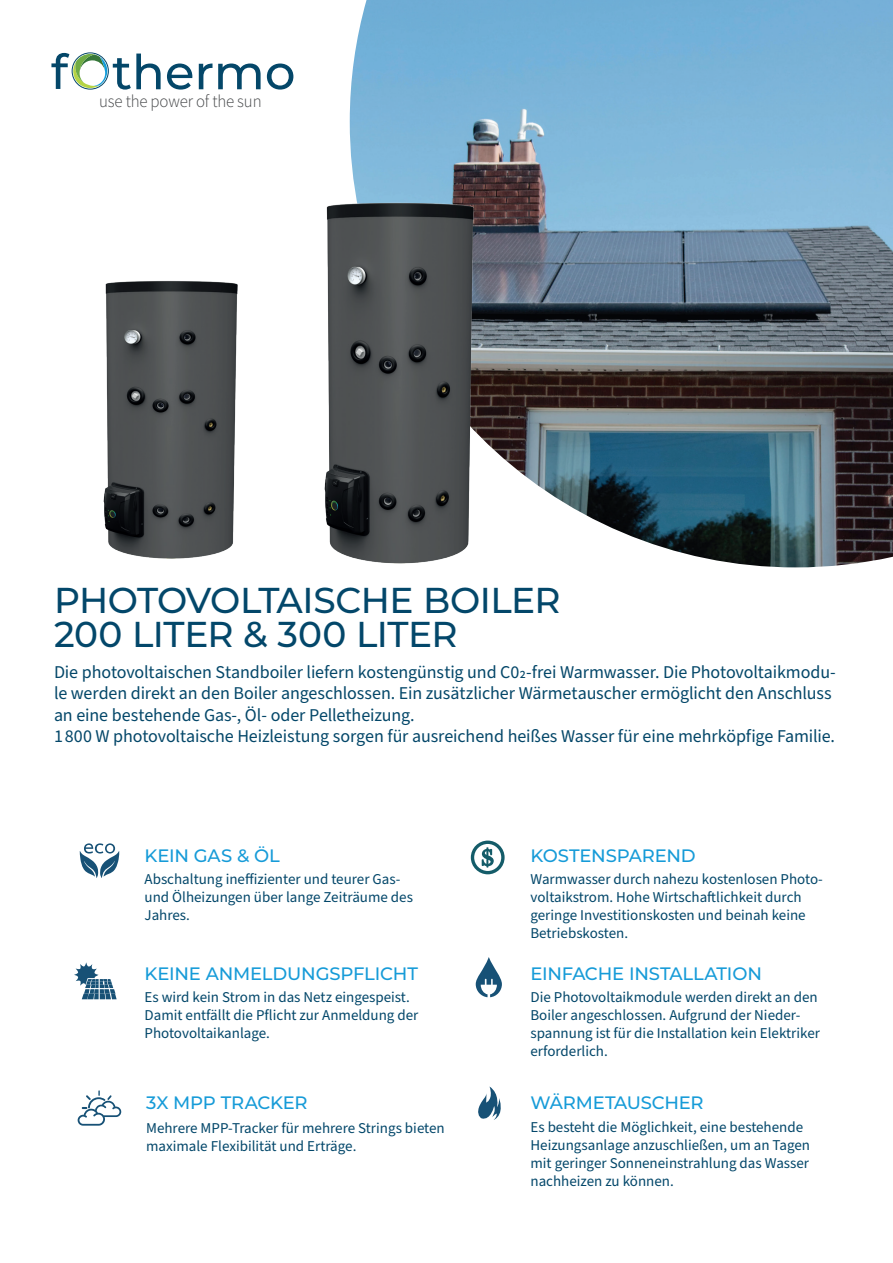
<style>
.page{position:relative;width:893px;height:1263px;background:#fff}
.page>*{position:absolute;margin:0;border:0;box-sizing:border-box;transform-origin:0 0}
.t1{font:500 36px/34.2px "Montserrat";letter-spacing:-.015em;color:#03476a}
.t2{font:18px/21.6px "Source Sans Pro";letter-spacing:-.005em;color:#044769}
.t3{font:500 18px "Montserrat";letter-spacing:-.01em;color:#169bd8}
.t4{font:300 17.55px "Source Sans Pro";letter-spacing:-.01em;color:#454749;scale:.96 1}
.t5{font:15px/18px "Source Sans Pro";color:#03476a}
</style>
<div class="page">
<img style="left:350px;top:0;width:543px;height:567px">
<img style="left:103px;top:281px;width:135px;height:278px">
<img style="left:324px;top:194px;width:169px;height:371px">
<svg style="left:478px;top:1086px;width:23px;height:34px"></svg>
<svg style="left:471px;top:840px;width:34px;height:34px"></svg>
<svg style="left:80px;top:843px;width:39px;height:35px"></svg>
<svg style="left:74px;top:962px;width:43px;height:37px"></svg>
<svg style="left:78px;top:1090px;width:43px;height:36px"></svg>
<div style="left:72px;top:52px;width:37px;height:38px;border:1px solid #044769;border-radius:50%"></div>
<svg style="left:51px;top:53px;width:56px;height:36px"></svg>
<svg style="left:113px;top:54px;width:48px;height:36px"></svg>
<svg style="left:167px;top:64px;width:25px;height:26px"></svg>
<svg style="left:199px;top:64px;width:62px;height:25px"></svg>
<svg style="left:267px;top:64px;width:26px;height:26px"></svg>
<svg style="left:476px;top:957px;width:26px;height:40px"></svg>
<p class="t4" style="left:99px;top:90px;width:171px">use the power of the sun</p>
<h1 class="t1" style="left:54px;top:581px;width:508px">PHOTOVOLTAISCHE BOILER<br>200 LITER &amp; 300 LITER</h1>
<p class="t2" style="left:54px;top:661px;width:783px">Die photovoltaischen Standboiler liefern kostengünstig und C02-frei Warmwasser. Die Photovoltaikmodu&shy;le werden direkt an den Boiler angeschlossen. Ein zusätzlicher Wärmetauscher ermöglicht den Anschluss an eine bestehende Gas-, Öl- oder Pelletheizung.<br>1 800 W photovoltaische Heizleistung sorgen für ausreichend heißes Wasser für eine mehrköpfige Familie.</p>
<p class="t3" style="left:145px;top:843px;width:137px">KEIN GAS &amp; ÖL</p>
<p class="t3" style="left:530px;top:843px;width:167px">KOSTENSPAREND</p>
<p class="t5" style="left:145px;top:871px;width:270px">Abschaltung ineffizienter und teurer Gas&shy;und Ölheizungen über lange Zeiträume des<br>Jahres.</p>
<p class="t5" style="left:530px;top:871px;width:294px">Warmwasser durch nahezu kostenlosen Photo&shy;voltaikstrom. Hohe Wirtschaftlichkeit durch geringe Investitionskosten und beinah keine Betriebskosten.</p>
<p class="t3" style="left:145px;top:961px;width:275px">KEINE ANMELDUNGSPFLICHT</p>
<p class="t3" style="left:530px;top:961px;width:233px">EINFACHE INSTALLATION</p>
<p class="t5" style="left:145px;top:989px;width:275px">Es wird kein Strom in das Netz eingespeist.<br>Damit entfällt die Pflicht zur Anmeldung der<br>Photovoltaikanlage.</p>
<p class="t5" style="left:530px;top:989px;width:291px">Die Photovoltaikmodule werden direkt an den Boiler angeschlossen. Aufgrund der Nieder&shy;spannung ist für die Installation kein Elektriker erforderlich.</p>
<p class="t3" style="left:146px;top:1090px;width:163px">3X MPP TRACKER</p>
<p class="t3" style="left:530px;top:1090px;width:175px">WÄRMETAUSCHER</p>
<p class="t5" style="left:146px;top:1119px;width:300px">Mehrere MPP-Tracker für mehrere Strings bieten maximale Flexibilität und Erträge.</p>
<p class="t5" style="left:530px;top:1118px;width:281px">Es besteht die Möglichkeit, eine bestehende Heizungsanlage anzuschließen, um an Tagen mit geringer Sonneneinstrahlung das Wasser nachheizen zu können.</p>
</div>
